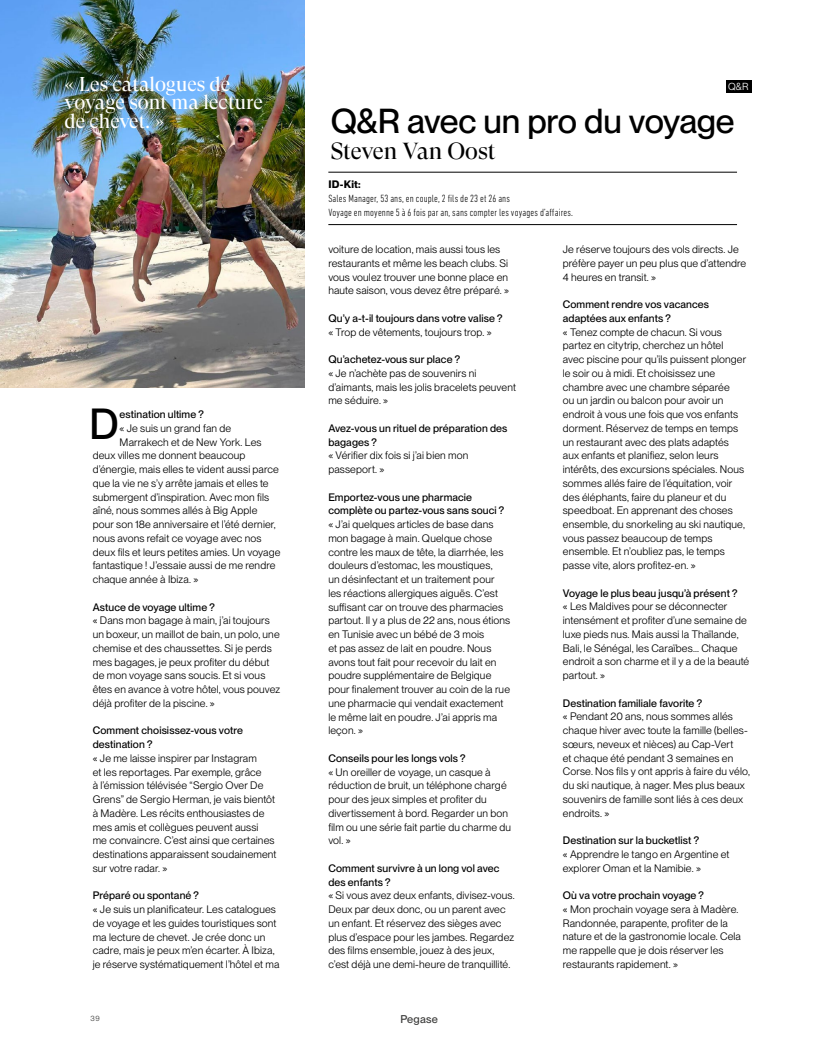
<style>
.page{position:relative;width:815px;height:1063px;background:#fff}
.page>*{position:absolute;margin:0;border:0;box-sizing:border-box;transform-origin:0 0}
.t1{font:500 42.62px "PP Neue Montreal";color:#000}
.t2{font:500 34px "PP Neue Montreal";letter-spacing:-.015em;color:#000}
.t3{font:23.25px "GT Super Display";letter-spacing:-.005em;color:#000}
.t4{font:20px/18.8px "GT Super Display";color:#fff}
.t5{font:500 11px "PP Neue Montreal";letter-spacing:.02em;color:#3c3c3b}
.t6{font:10.62px/13.8px "PP Neue Montreal";letter-spacing:.01em;color:#000}
.t7{font:500 10.62px/13.8px "PP Neue Montreal";letter-spacing:.01em;color:#000}
.t8{font:300 condensed 10.62px/13.8px "DIN Next LT Pro";letter-spacing:.015em;color:#000}
.t9{font:700 10.62px "PP Neue Montreal";color:#000}
.t10{font:10px "PP Neue Montreal";color:#fff}
.t11{font:7.5px "PP Neue Montreal";color:#3c3c3b}
</style>
<div class="page">
<img style="left:0;top:0;width:304px;height:388px">
<hr style="left:328px;top:224px;width:409px;height:1px;background:#000">
<hr style="left:328px;top:172px;width:409px;height:1px;background:#000">
<div style="left:726px;top:80px;width:25px;height:13px;background:#000"></div>
<h3 class="t4" style="left:65px;top:75px;width:200px">« Les catalogues de voyage sont ma lecture de chevet. »</h3>
<p class="t10" style="left:728px;top:80px;width:22px">Q&amp;R</p>
<h2 class="t2" style="left:331px;top:101px;width:405px">Q&amp;R avec un pro du voyage</h2>
<h1 class="t1" style="left:89px;top:398px;width:31px">D</h1>
<p class="t7" style="left:120px;top:408px;width:86px">estination ultime ?</p>
<p class="t6" style="left:120px;top:421px;width:113px">« Je suis un grand fan de</p>
<p class="t6" style="left:120px;top:435px;width:143px">Marrakech et de New York. Les</p>
<p class="t6" style="left:93px;top:449px;width:154px">deux villes me donnent beaucoup</p>
<p class="t6" style="left:93px;top:462px;width:188px">d’énergie, mais elles te vident aussi parce</p>
<p class="t6" style="left:93px;top:476px;width:177px">que la vie ne s’y arrête jamais et elles te</p>
<p class="t6" style="left:93px;top:490px;width:178px">submergent d’inspiration. Avec mon fils</p>
<p class="t6" style="left:93px;top:504px;width:166px">aîné, nous sommes allés à Big Apple</p>
<p class="t6" style="left:93px;top:517px;width:185px">pour son 18e anniversaire et l’été dernier,</p>
<p class="t6" style="left:93px;top:531px;width:170px">nous avons refait ce voyage avec nos</p>
<p class="t6" style="left:93px;top:545px;width:189px">deux fils et leurs petites amies. Un voyage</p>
<p class="t6" style="left:93px;top:559px;width:184px">fantastique ! J’essaie aussi de me rendre</p>
<p class="t6" style="left:93px;top:572px;width:107px">chaque année à Ibiza. »</p>
<p class="t7" style="left:93px;top:600px;width:124px">Astuce de voyage ultime ?</p>
<p class="t6" style="left:93px;top:614px;width:189px">« Dans mon bagage à main, j’ai toujours un boxeur, un maillot de bain, un polo, une chemise et des chaussettes. Si je perds mes bagages, je peux profiter du début de mon voyage sans soucis. Et si vous êtes en avance à votre hôtel, vous pouvez déjà profiter de la piscine. »</p>
<p class="t7" style="left:93px;top:724px;width:152px">Comment choisissez-vous votre destination ?</p>
<p class="t6" style="left:93px;top:751px;width:185px">« Je me laisse inspirer par Instagram<br>et les reportages. Par exemple, grâce<br>à l’émission télévisée “Sergio Over De Grens” de Sergio Herman, je vais bientôt à Madère. Les récits enthousiastes de mes amis et collègues peuvent aussi<br>me convaincre. C’est ainsi que certaines destinations apparaissent soudainement sur votre radar. »</p>
<p class="t7" style="left:93px;top:889px;width:108px">Préparé ou spontané ?</p>
<p class="t6" style="left:93px;top:902px;width:188px">« Je suis un planificateur. Les catalogues de voyage et les guides touristiques sont ma lecture de chevet. Je crée donc un cadre, mais je peux m’en écarter. À Ibiza, je réserve systématiquement l’hôtel et ma</p>
<h3 class="t3" style="left:331px;top:138px;width:167px">Steven Van Oost</h3>
<p class="t9" style="left:328px;top:178px;width:34px">ID-Kit:</p>
<p class="t8" style="left:328px;top:191px;width:246px">Sales Manager, 53 ans, en couple, 2 fils de 23 et 26 ans<br>Voyage en moyenne 5 à 6 fois par an, sans compter les voyages d’affaires.</p>
<p class="t6" style="left:328px;top:242px;width:182px">voiture de location, mais aussi tous les restaurants et même les beach clubs. Si vous voulez trouver une bonne place en haute saison, vous devez être préparé. »</p>
<p class="t7" style="left:328px;top:311px;width:176px">Qu’y a-t-il toujours dans votre valise ?</p>
<p class="t6" style="left:328px;top:325px;width:165px">« Trop de vêtements, toujours trop. »</p>
<p class="t7" style="left:328px;top:352px;width:133px">Qu’achetez-vous sur place ?</p>
<p class="t6" style="left:328px;top:366px;width:189px">« Je n’achète pas de souvenirs ni d’aimants, mais les jolis bracelets peuvent me séduire. »</p>
<p class="t7" style="left:328px;top:421px;width:181px">Avez-vous un rituel de préparation des bagages ?</p>
<p class="t6" style="left:328px;top:449px;width:141px">« Vérifier dix fois si j’ai bien mon passeport. »</p>
<p class="t7" style="left:328px;top:490px;width:177px">Emportez-vous une pharmacie complète ou partez-vous sans souci ?</p>
<p class="t6" style="left:328px;top:517px;width:183px">« J’ai quelques articles de base dans mon bagage à main. Quelque chose contre les maux de tête, la diarrhée, les douleurs d’estomac, les moustiques,<br>un désinfectant et un traitement pour<br>les réactions allergiques aiguës. C’est suffisant car on trouve des pharmacies partout. Il y a plus de 22 ans, nous étions en Tunisie avec un bébé de 3 mois<br>et pas assez de lait en poudre. Nous avons tout fait pour recevoir du lait en poudre supplémentaire de Belgique pour finalement trouver au coin de la rue une pharmacie qui vendait exactement le même lait en poudre. J’ai appris ma leçon. »</p>
<p class="t7" style="left:328px;top:751px;width:139px">Conseils pour les longs vols ?</p>
<p class="t6" style="left:328px;top:765px;width:184px">« Un oreiller de voyage, un casque à réduction de bruit, un téléphone chargé pour des jeux simples et profiter du divertissement à bord. Regarder un bon film ou une série fait partie du charme du vol. »</p>
<p class="t7" style="left:328px;top:861px;width:173px">Comment survivre à un long vol avec des enfants ?</p>
<p class="t6" style="left:328px;top:889px;width:188px">« Si vous avez deux enfants, divisez-vous.<br>Deux par deux donc, ou un parent avec un enfant. Et réservez des sièges avec plus d’espace pour les jambes. Regardez des films ensemble, jouez à des jeux, c’est déjà une demi-heure de tranquillité.</p>
<p class="t6" style="left:563px;top:242px;width:185px">Je réserve toujours des vols directs. Je préfère payer un peu plus que d’attendre<br>4 heures en transit. »</p>
<p class="t7" style="left:563px;top:297px;width:148px">Comment rendre vos vacances adaptées aux enfants ?</p>
<p class="t6" style="left:563px;top:325px;width:185px">« Tenez compte de chacun. Si vous partez en citytrip, cherchez un hôtel avec piscine pour qu’ils puissent plonger le soir ou à midi. Et choisissez une chambre avec une chambre séparée<br>ou un jardin ou balcon pour avoir un endroit à vous une fois que vos enfants dorment. Réservez de temps en temps un restaurant avec des plats adaptés aux enfants et planifiez, selon leurs intérêts, des excursions spéciales. Nous sommes allés faire de l’équitation, voir des éléphants, faire du planeur et du speedboat. En apprenant des choses ensemble, du snorkeling au ski nautique, vous passez beaucoup de temps ensemble. Et n’oubliez pas, le temps passe vite, alors profitez-en. »</p>
<p class="t7" style="left:563px;top:586px;width:176px">Voyage le plus beau jusqu’à présent ?</p>
<p class="t6" style="left:563px;top:600px;width:188px">« Les Maldives pour se déconnecter intensément et profiter d’une semaine de luxe pieds nus. Mais aussi la Thaïlande, Bali, le Sénégal, les Caraïbes... Chaque endroit a son charme et il y a de la beauté partout. »</p>
<p class="t7" style="left:563px;top:696px;width:141px">Destination familiale favorite ?</p>
<p class="t6" style="left:563px;top:710px;width:189px">« Pendant 20 ans, nous sommes allés chaque hiver avec toute la famille (belles&shy;sœurs, neveux et nièces) au Cap-Vert<br>et chaque été pendant 3 semaines en Corse. Nos fils y ont appris à faire du vélo, du ski nautique, à nager. Mes plus beaux souvenirs de famille sont liés à ces deux endroits. »</p>
<p class="t7" style="left:563px;top:834px;width:138px">Destination sur la bucketlist ?</p>
<p class="t6" style="left:563px;top:847px;width:168px">« Apprendre le tango en Argentine et explorer Oman et la Namibie. »</p>
<p class="t7" style="left:563px;top:889px;width:143px">Où va votre prochain voyage ?</p>
<p class="t6" style="left:563px;top:902px;width:180px">« Mon prochain voyage sera à Madère.<br>Randonnée, parapente, profiter de la nature et de la gastronomie locale. Cela me rappelle que je dois réserver les restaurants rapidement. »</p>
<p class="t11" style="left:90px;top:1014px;width:12px">39</p>
<p class="t5" style="left:400px;top:1012px;width:39px">Pegase</p>
</div>
